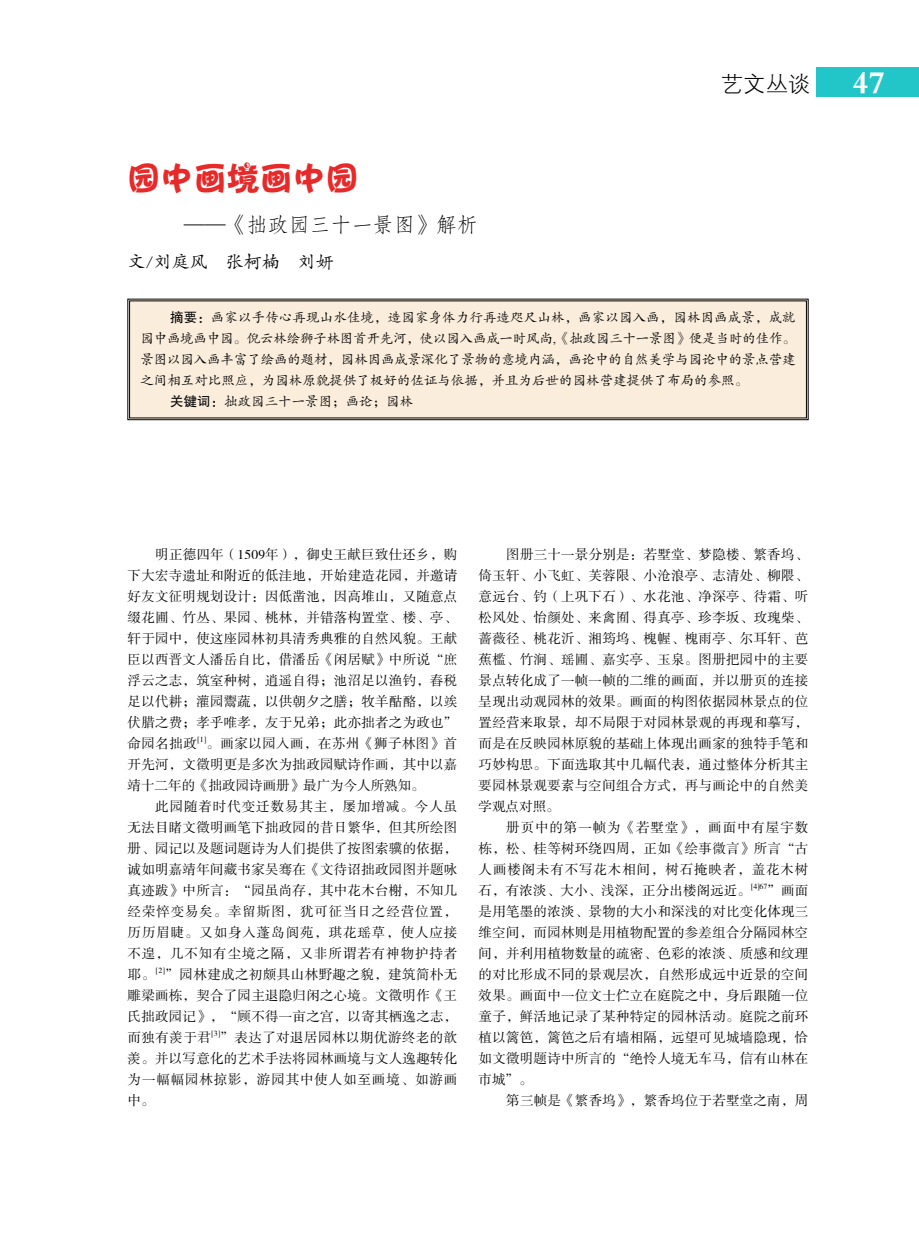
<style>
.page{position:relative;width:919px;height:1238px;background:#fff}
.page>*{position:absolute;margin:0;border:0;box-sizing:border-box;transform-origin:0 0}
.t1{font:33px "H Yo 3 gj";color:#e72929}
.t2{font:33px "FZDBSK GBK1 0";color:#fff}
.t3{font:22.5px "FZXH1 K GBK1 0";color:#000}
.t4{font:21px "FZFSK GBK1 0";color:#000}
.t5{font:18px "FZKTK GBK1 0";color:#000}
.t6{font:13.5px/21px "FZSSK GBK1 0";letter-spacing:.02em;color:#000;text-align:justify}
.t7{font:13.5px "FZKTK GBK1 0";letter-spacing:-.01em;color:#000}
.t8{font:7.8px "FZSSK GBK1 0";color:#000}
.s1{font-family:"FZHTK GBK1 0"}
</style>
<div class="page">
<div style="left:816px;top:68px;width:102px;height:29px;background:#23c6c8"></div>
<div style="left:127px;top:299px;width:681px;height:121px;background:#faeddc"></div>
<h1 class="t1" style="left:128px;top:161px;width:232px">园中画境画中园</h1>
<h3 class="t4" style="left:184px;top:213px;width:296px">——《拙政园三十一景图》解析</h3>
<h3 class="t5" style="left:128px;top:252px;width:208px">文/刘庭风　张柯楠　刘妍</h3>
<h2 class="t3" style="left:720px;top:71px;width:91px">艺文丛谈</h2>
<h1 class="t2" style="left:852px;top:64px;width:34px">47</h1>
<p class="t7" style="left:170px;top:310px;width:627px"><span class="s1">摘要：</span>画家以手传心再现山水佳境，造园家身体力行再造咫尺山林，画家以园入画，园林因画成景，成就</p>
<p class="t7" style="left:140px;top:331px;width:657px">园中画境画中园。倪云林绘狮子林图首开先河，使以园入画成一时风尚,《拙政园三十一景图》便是当时的佳作。</p>
<p class="t7" style="left:140px;top:352px;width:657px">景图以园入画丰富了绘画的题材，园林因画成景深化了景物的意境内涵，画论中的自然美学与园论中的景点营建</p>
<p class="t7" style="left:140px;top:373px;width:609px">之间相互对比照应，为园林原貌提供了极好的佐证与依据，并且为后世的园林营建提供了布局的参照。</p>
<p class="t7" style="left:170px;top:394px;width:244px"><span class="s1">关键词：</span>拙政园三十一景图；画论；园林</p>
<p class="t6" style="left:128px;top:544px;width:331px;text-indent:28px">明正德四年（1509年），御史王献巨致仕还乡，购下大宏寺遗址和附近的低洼地，开始建造花园，并邀请好友文征明规划设计：因低凿池，因高堆山，又随意点缀花圃、竹丛、果园、桃林，并错落构置堂、楼、亭、轩于园中，使这座园林初具清秀典雅的自然风貌。王献臣以西晋文人潘岳自比，借潘岳《闲居赋》中所说“庶浮云之志，筑室种树，逍遥自得；池沼足以渔钓，舂税足以代耕；灌园鬻蔬，以供朝夕之膳；牧羊酤酪，以竢伏腊之费；孝乎唯孝，友于兄弟；此亦拙者之为政也”命园名拙政</p>
<p class="t8" style="left:197px;top:735px;width:10px">[1]</p>
<p class="t6" style="left:128px;top:733px;width:331px;text-indent:79px">。画家以园入画，在苏州《狮子林图》首开先河，文徵明更是多次为拙政园赋诗作画，其中以嘉靖十二年的《拙政园诗画册》最广为今人所熟知。</p>
<p class="t6" style="left:128px;top:796px;width:331px;text-indent:28px">此园随着时代变迁数易其主，屡加增减。今人虽无法目睹文徵明画笔下拙政园的昔日繁华，但其所绘图册、园记以及题词题诗为人们提供了按图索骥的依据，诚如明嘉靖年间藏书家吴骞在《文待诏拙政园图并题咏真迹跋》中所言：“园虽尚存，其中花木台榭，不知几经荣悴变易矣。幸留斯图，犹可征当日之经营位置，历历眉睫。又如身入蓬岛阆苑，琪花瑶草，使人应接不遑，几不知有尘境之隔，又非所谓若有神物护持者耶。</p>
<p class="t8" style="left:156px;top:966px;width:10px">[2]</p>
<p class="t6" style="left:128px;top:964px;width:331px;text-indent:38px">”园林建成之初颇具山林野趣之貌，建筑简朴无雕梁画栋，契合了园主退隐归闲之心境。文徵明作《王氏拙政园记》，“顾不得一亩之宫，以寄其栖逸之志，而独有羡于君</p>
<p class="t8" style="left:211px;top:1029px;width:10px">[3]</p>
<p class="t6" style="left:128px;top:1027px;width:331px;text-indent:93px">”表达了对退居园林以期优游终老的歆羡。并以写意化的艺术手法将园林画境与文人逸趣转化为一幅幅园林掠影，游园其中使人如至画境、如游画中。</p>
<p class="t6" style="left:478px;top:544px;width:331px;text-indent:28px">图册三十一景分别是：若墅堂、梦隐楼、繁香坞、倚玉轩、小飞虹、芙蓉限、小沧浪亭、志清处、柳隈、意远台、钓（上巩下石）、水花池、净深亭、待霜、听松风处、怡颜处、来禽囿、得真亭、珍李坂、玫瑰柴、蔷薇径、桃花沂、湘筠坞、槐幄、槐雨亭、尔耳轩、芭蕉槛、竹涧、瑶圃、嘉实亭、玉泉。图册把园中的主要景点转化成了一帧一帧的二维的画面，并以册页的连接呈现出动观园林的效果。画面的构图依据园林景点的位置经营来取景，却不局限于对园林景观的再现和摹写，而是在反映园林原貌的基础上体现出画家的独特手笔和巧妙构思。下面选取其中几幅代表，通过整体分析其主要园林景观要素与空间组合方式，再与画论中的自然美学观点对照。</p>
<p class="t6" style="left:478px;top:818px;width:331px;text-indent:28px">册页中的第一帧为《若墅堂》，画面中有屋宇数栋，松、桂等树环绕四周，正如《绘事微言》所言“古人画楼阁未有不写花木相间，树石掩映者，盖花木树石，有浓淡、大小、浅深，正分出楼阁远近。</p>
<p class="t8" style="left:751px;top:882px;width:18px">[4]67</p>
<p class="t6" style="left:478px;top:880px;width:331px;text-indent:289px">”画面是用笔墨的浓淡、景物的大小和深浅的对比变化体现三维空间，而园林则是用植物配置的参差组合分隔园林空间，并利用植物数量的疏密、色彩的浓淡、质感和纹理的对比形成不同的景观层次，自然形成远中近景的空间效果。画面中一位文士伫立在庭院之中，身后跟随一位童子，鲜活地记录了某种特定的园林活动。庭院之前环植以篱笆，篱笆之后有墙相隔，远望可见城墙隐现，恰如文徵明题诗中所言的“绝怜人境无车马，信有山林在市城”。</p>
<p class="t6" style="left:506px;top:1090px;width:303px">第三帧是《繁香坞》，繁香坞位于若墅堂之南，周</p>
</div>
